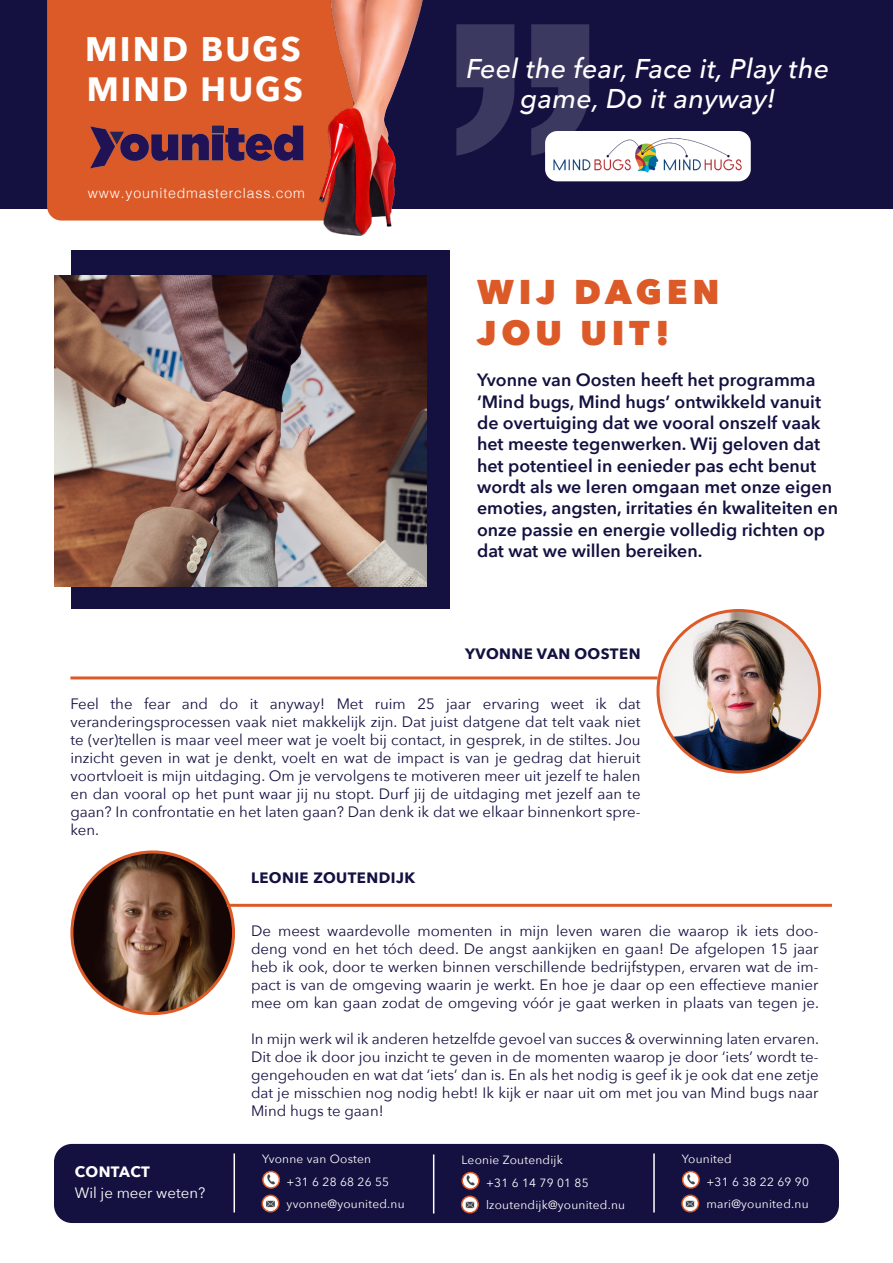
<style>
.page{position:relative;width:893px;height:1263px;background:#fff}
.page>*{position:absolute;margin:0;border:0;box-sizing:border-box;transform-origin:0 0}
.t1{font:700 408.9px "Helvetica Neue";color:#fff}
.t2{font:800 34.35px/41.1px "Avenir Next";letter-spacing:.14em;color:#dc5a27}
.t3{font:700 34.05px "Avenir Next";letter-spacing:.06em;color:#fff}
.t4{font:700 33.6px "Avenir Next";letter-spacing:.06em;color:#fff}
.t5{font:italic 500 27.15px/29.8px "Avenir Next";letter-spacing:.01em;color:#fff;text-align:center}
.t6{font:600 17.85px/21.3px "Avenir Next";color:#141140}
.t7{font:15px/18px "Avenir Next";color:#141140;text-align:justify}
.t8{font:700 15px "Avenir Next";letter-spacing:.03em;color:#141140}
.t9{font:15px "Avenir Next";color:#fff}
.t10{font:700 15px "Avenir Next";letter-spacing:.02em;color:#fff}
.t11{font:300 14.1px "Helvetica";letter-spacing:.06em;color:#fff}
.t12{font:11.85px "Avenir Next";letter-spacing:.02em;color:#fff}
</style>
<div class="page">
<div style="left:72px;top:250px;width:378px;height:358px;background:#141140"></div>
<img style="left:54px;top:275px;width:372px;height:311px">
<img style="left:658px;top:610px;width:162px;height:162px;border-radius:81px">
<div style="left:656px;top:609px;width:165px;height:164px;border:3px solid #dc5a27;border-radius:50%"></div>
<hr style="left:70px;top:676px;width:588px;height:3px;background:#dc5a27">
<img style="left:72px;top:852px;width:162px;height:161px;border-radius:81px">
<div style="left:70px;top:850px;width:165px;height:165px;border:3px solid #dc5a27;border-radius:50%"></div>
<hr style="left:227px;top:904px;width:605px;height:3px;background:#dc5a27">
<div style="left:54px;top:1144px;width:785px;height:79px;background:#141140;border-radius:18px"></div>
<hr style="left:234px;top:1153px;width:1px;height:59px;background:#fff">
<img style="left:263px;top:1171px;width:16px;height:17px;border-radius:8px">
<div style="left:262px;top:1171px;width:18px;height:18px;border:1px solid #dc5a27;border-radius:50%"></div>
<img style="left:262px;top:1195px;width:17px;height:17px;border-radius:8px">
<div style="left:261px;top:1194px;width:18px;height:18px;border:1px solid #dc5a27;border-radius:50%"></div>
<hr style="left:433px;top:1154px;width:1px;height:59px;background:#fff">
<img style="left:462px;top:1172px;width:17px;height:17px;border-radius:8px">
<div style="left:461px;top:1172px;width:18px;height:18px;border:1px solid #dc5a27;border-radius:50%"></div>
<img style="left:462px;top:1196px;width:16px;height:17px;border-radius:8px">
<div style="left:461px;top:1195px;width:18px;height:18px;border:1px solid #dc5a27;border-radius:50%"></div>
<hr style="left:653px;top:1153px;width:2px;height:59px;background:#fff">
<img style="left:683px;top:1171px;width:16px;height:17px;border-radius:8px">
<div style="left:682px;top:1171px;width:18px;height:18px;border:1px solid #dc5a27;border-radius:50%"></div>
<img style="left:682px;top:1195px;width:16px;height:17px;border-radius:8px">
<div style="left:681px;top:1194px;width:18px;height:18px;border:1px solid #dc5a27;border-radius:50%"></div>
<div style="left:0;top:0;width:893px;height:208px;background:#141140"></div>
<div style="left:47px;top:0;width:271px;height:221px;background:#dc5a27"></div>
<img style="left:318px;top:0;width:108px;height:236px">
<img style="left:71px;top:107px;width:245px;height:74px">
<div style="left:212px;top:126px;width:11px;height:7px;background:#262256"></div>
<svg style="left:110px;top:132px;width:14px;height:13px"></svg>
<img style="left:545px;top:131px;width:206px;height:50px">
<p class="t3" style="left:85px;top:20px;width:217px">MIND BUGS</p>
<p class="t4" style="left:87px;top:60px;width:218px">MIND HUGS</p>
<p class="t11" style="left:88px;top:181px;width:219px">www.younitedmasterclass.com</p>
<h1 class="t1" style="left:617px;top:330px;width:190px;rotate:-180deg">‘‘</h1>
<p class="t5" style="left:466px;top:53px;width:364px">Feel the fear, Face it, Play the game, Do it anyway!</p>
<p class="t2" style="left:477px;top:271px;width:244px">WIJ DAGEN<br>JOU UIT!</p>
<p class="t6" style="left:477px;top:369px;width:363px">Yvonne van Oosten heeft het programma ‘Mind bugs, Mind hugs’ ontwikkeld vanuit de overtuiging dat we vooral onszelf vaak het meeste tegenwerken. Wij geloven dat het potentieel in eenieder pas echt benut wordt als we leren omgaan met onze eigen emoties, angsten, irritaties én kwaliteiten en onze passie en energie volledig richten op dat wat we willen bereiken.</p>
<p class="t8" style="left:465px;top:640px;width:177px">YVONNE VAN OOSTEN</p>
<p class="t7" style="left:70px;top:695px;width:572px">Feel the fear and do it anyway! Met ruim 25 jaar ervaring weet ik dat veranderingsprocessen vaak niet makkelijk zijn. Dat juist datgene dat telt vaak niet te (ver)tellen is maar veel meer wat je voelt bij contact, in gesprek, in de stiltes. Jou inzicht geven in wat je denkt, voelt en wat de impact is van je gedrag dat hieruit voortvloeit is mijn uitdaging. Om je vervolgens te motiveren meer uit jezelf te halen en dan vooral op het punt waar jij nu stopt. Durf jij de uitdaging met jezelf aan te gaan? In confrontatie en het laten gaan? Dan denk ik dat we elkaar binnenkort spre&shy;ken.</p>
<p class="t8" style="left:251px;top:864px;width:166px">LEONIE ZOUTENDIJK</p>
<p class="t10" style="left:75px;top:1159px;width:77px">CONTACT</p>
<p class="t9" style="left:75px;top:1180px;width:132px">Wil je meer weten?</p>
<p class="t7" style="left:251px;top:921px;width:569px">De meest waardevolle momenten in mijn leven waren die waarop ik iets doo&shy;deng vond en het tóch deed. De angst aankijken en gaan! De afgelopen 15 jaar heb ik ook, door te werken binnen verschillende bedrijfstypen, ervaren wat de im&shy;pact is van de omgeving waarin je werkt. En hoe je daar op een effectieve manier mee om kan gaan zodat de omgeving vóór je gaat werken in plaats van tegen je.</p>
<p class="t7" style="left:251px;top:1029px;width:569px">In mijn werk wil ik anderen hetzelfde gevoel van succes &amp; overwinning laten ervaren.<br>Dit doe ik door jou inzicht te geven in de momenten waarop je door ‘iets’ wordt te&shy;gengehouden en wat dat ‘iets’ dan is. En als het nodig is geef ik je ook dat ene zetje dat je misschien nog nodig hebt! Ik kijk er naar uit om met jou van Mind bugs naar Mind hugs te gaan!</p>
<p class="t12" style="left:262px;top:1149px;width:111px">Yvonne van Oosten</p>
<p class="t12" style="left:461px;top:1150px;width:103px">Leonie Zoutendijk</p>
<p class="t12" style="left:682px;top:1149px;width:52px">Younited</p>
<p class="t12" style="left:287px;top:1171px;width:104px">+31 6 28 68 26 55</p>
<p class="t12" style="left:486px;top:1172px;width:104px">+31 6 14 79 01 85</p>
<p class="t12" style="left:706px;top:1171px;width:104px">+31 6 38 22 69 90</p>
<p class="t12" style="left:287px;top:1194px;width:120px">yvonne@younited.nu</p>
<p class="t12" style="left:486px;top:1195px;width:141px">lzoutendijk@younited.nu</p>
<p class="t12" style="left:706px;top:1194px;width:104px">mari@younited.nu</p>
</div>
